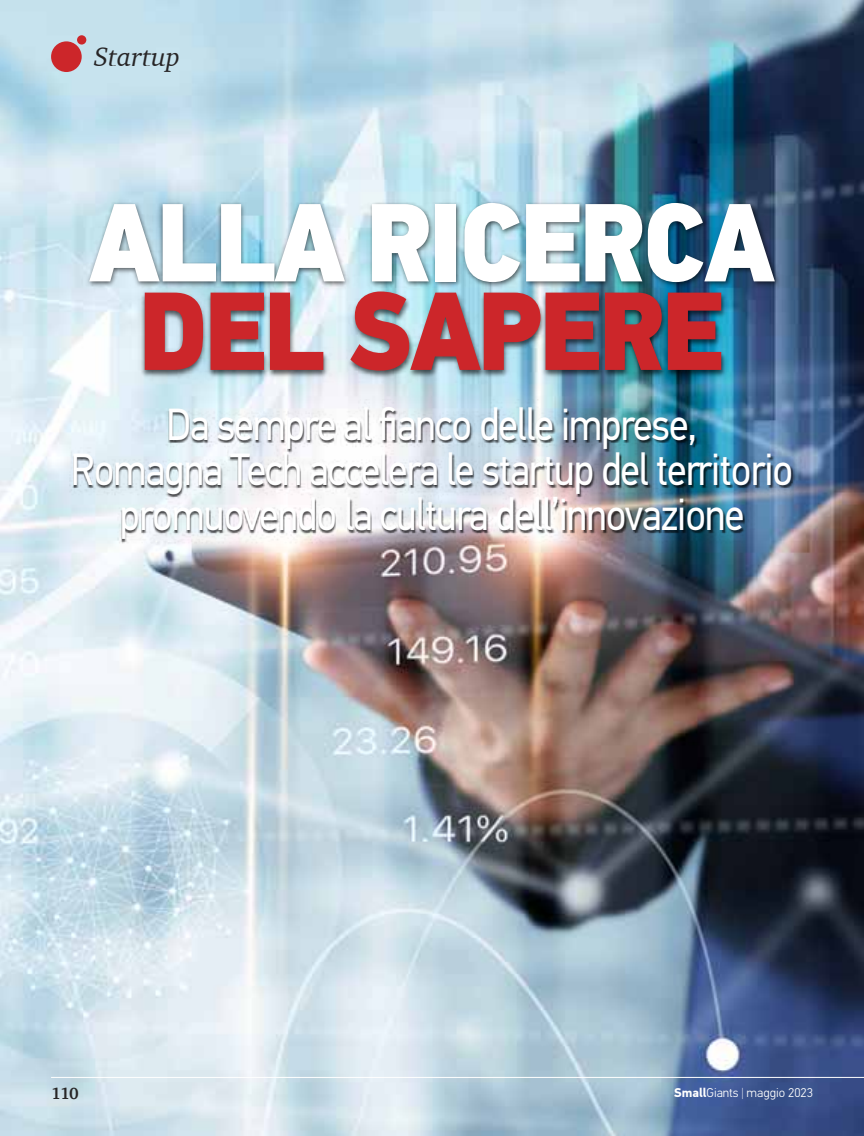
<style>
.page{position:relative;width:864px;height:1136px;background:#fff}
.page>*{position:absolute;margin:0;border:0;box-sizing:border-box;transform-origin:0 0}
.t1{font:900 111px "PF Din Text Pro";letter-spacing:-.04em;color:#fff;scale:.9 1}
.t2{font:900 111px "PF Din Text Pro";letter-spacing:-.04em;color:#cc262a;scale:.9 1}
.t3{font:45px/45px "PF Din Text Pro";letter-spacing:-.025em;color:#fff;text-align:center;scale:.9 1}
.t4{font:italic 27px "Charter";color:#272526}
.t5{font:700 16.5px "Charter";color:#272526}
.t6{font:300 12.75px "PF Din Text Pro";color:#fff}
.s1{font-weight:700}
.s2{font-weight:100}
</style>
<div class="page">
<img style="left:0;top:0;width:863px;height:1135px">
<hr style="left:51px;top:1076px;width:812px;height:1px;background:#fff">
<div style="left:51px;top:41px;width:31px;height:31px;background:#cc262a;border-radius:50%"></div>
<div style="left:77px;top:35px;width:9px;height:10px;background:#cc262a;border-radius:50%"></div>
<img style="left:22px;top:430px;width:823px;height:129px">
<img style="left:0;top:178px;width:863px;height:252px">
<p class="t4" style="left:94px;top:39px;width:88px">Startup</p>
<h1 class="t1" style="left:88px;top:172px;width:765px">ALLA RICERCA</h1>
<h1 class="t2" style="left:139px;top:260px;width:653px">DEL SAPERE</h1>
<p class="t3" style="left:71px;top:403px;width:804px">Da sempre al fianco delle imprese,<br>Romagna Tech accelera le startup del territorio promuovendo la cultura dell’innovazione</p>
<p class="t5" style="left:51px;top:1082px;width:29px">110</p>
<p class="t6" style="left:674px;top:1085px;width:140px"><span class="s1">Small</span>Giants <span class="s2">|</span> maggio 2023</p>
</div>
